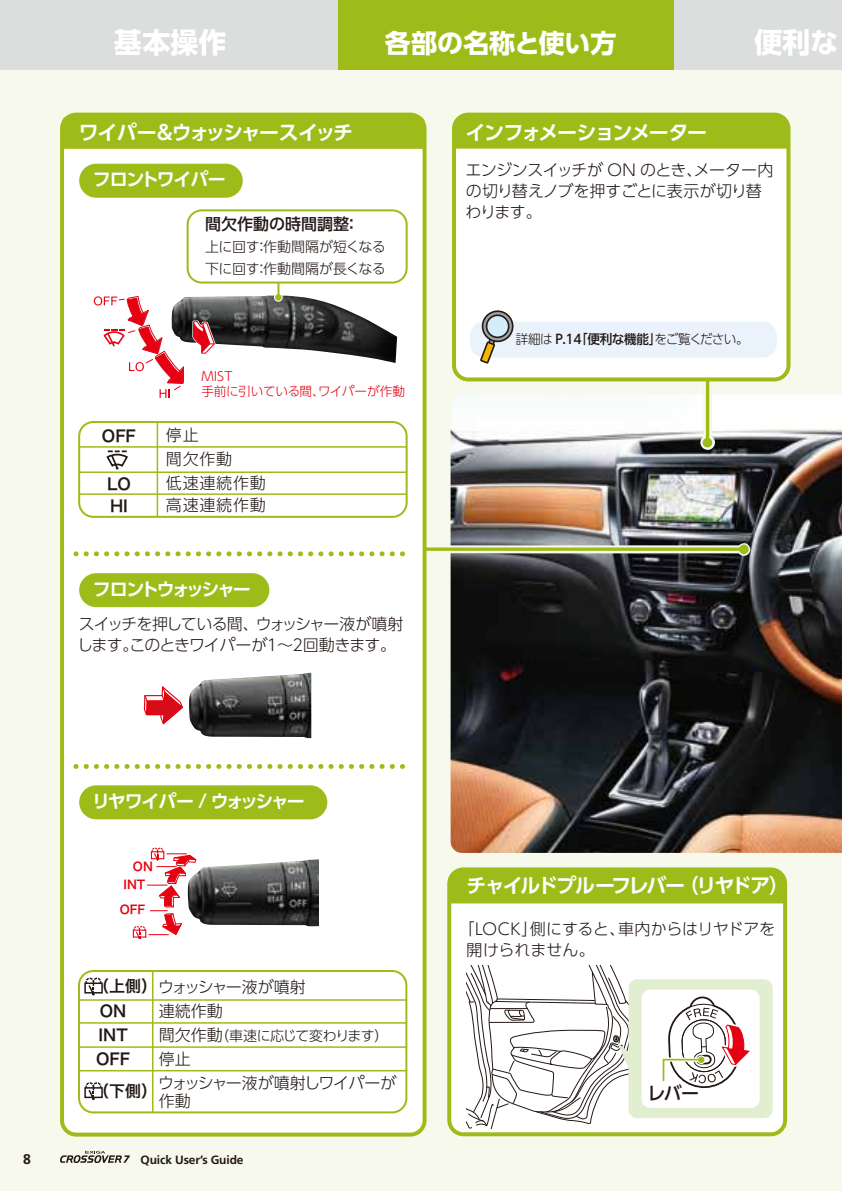
<style>
.page{position:relative;width:842px;height:1191px;background:#f7f9ed}
.page>*{position:absolute;margin:0;border:0;box-sizing:border-box;transform-origin:0 0}
.t1{font:700 28px "UD Shin Go Pro";letter-spacing:.01em;color:#fff}
.t2{font:700 26px "UD Shin Go Pro";letter-spacing:-.01em;color:#fff}
.t3{font:700 20px "UD Shin Go Pro De";letter-spacing:-.09em;color:#fff}
.t4{font:700 18px "UD Shin Go Pro De";letter-spacing:-.115em;color:#fff}
.t5{font:700 18px "UD Shin Go Pro De";letter-spacing:-.145em;color:#fff}
.t6{font:700 18px "UD Shin Go Pro De";letter-spacing:-.065em;color:#fff}
.t7{font:500 18px "UD Shin Go Pro";color:#221815}
.t8{font:300 16px/21px "UD Shin Go Pro";letter-spacing:-.025em;color:#221815}
.t9{font:300 16px/21px "UD Shin Go Pro";letter-spacing:-.06em;color:#221815}
.t10{font:300 16px/21px "UD Shin Go Pro";letter-spacing:-.005em;color:#221815}
.t11{font:16px/24px "Hira Kaku Pro W6";color:#221815}
.t12{font:300 16px/24px "UD Shin Go Pro";color:#221815}
.t13{font:300 16px/24px "UD Shin Go Pro";letter-spacing:-.055em;color:#221815}
.t14{font:300 16px/24px "UD Shin Go Pro";letter-spacing:.05em;color:#221815}
.t15{font:500 16px "UD Shin Go Pro";color:#221815}
.t16{font:300 14px/22px "UD Shin Go Pro";letter-spacing:-.015em;color:#221815}
.t17{font:300 14px "UD Shin Go Pro";letter-spacing:-.035em;color:#221815}
.t18{font:700 14px "Frutiger";color:#221815}
.t19{font:300 13px "UD Shin Go Pro";letter-spacing:-.06em;color:#221815}
.t20{font:300 12.6px/15px "UD Shin Go Pro";color:#e60012}
.t21{font:700 12px "Frutiger";letter-spacing:-.01em;color:#221815}
.t22{font:12px "Hira Kaku Pro W6";color:#e60012}
.s1{font-weight:500}
.s2{font-family:"Hira Kaku Pro W6";font-weight:400}
.s3{font-size:16px}
</style>
<div class="page">
<img style="left:451px;top:394px;width:391px;height:459px">
<div style="left:700px;top:435px;width:15px;height:15px;border:4px solid #f7f9ed;border-radius:50%"></div>
<svg style="left:704px;top:381px;width:8px;height:58px"></svg>
<hr style="left:706px;top:354px;width:3px;height:85px;background:#9ebc19">
<div style="left:703px;top:438px;width:9px;height:9px;background:#9ebc19;border-radius:50%"></div>
<div style="left:326px;top:545px;width:414px;height:8px;background:#f7f9ed"></div>
<div style="left:737px;top:543px;width:13px;height:13px;border:2px solid #f7f9ed;border-radius:50%"></div>
<svg style="left:427px;top:547px;width:312px;height:4px"></svg>
<div style="left:739px;top:544px;width:10px;height:10px;background:#9ebc19;border-radius:50%"></div>
<div style="left:449px;top:869px;width:336px;height:265px;background:#fff;border-radius:14px"></div>
<div style="left:447px;top:867px;width:340px;height:269px;border:4px solid #9ebc19;border-radius:14px"></div>
<div style="left:449px;top:869px;width:336px;height:34px;background:#9ebc19"></div>
<div style="left:62px;top:115px;width:363px;height:1019px;background:#fff;border-radius:14px"></div>
<div style="left:60px;top:113px;width:367px;height:1023px;border:4px solid #9ebc19;border-radius:14px"></div>
<div style="left:62px;top:115px;width:363px;height:34px;background:#9ebc19"></div>
<svg style="left:76px;top:764px;width:329px;height:5px"></svg>
<svg style="left:76px;top:551px;width:329px;height:5px"></svg>
<div style="left:454px;top:115px;width:334px;height:264px;background:#fff;border-radius:14px"></div>
<div style="left:452px;top:113px;width:338px;height:268px;border:4px solid #9ebc19;border-radius:14px"></div>
<div style="left:454px;top:115px;width:334px;height:34px;background:#9ebc19"></div>
<img style="left:217px;top:296px;width:180px;height:67px">
<div style="left:79px;top:164px;width:164px;height:34px;background:#9ebc19;border-radius:17px"></div>
<div style="left:79px;top:785px;width:248px;height:34px;background:#9ebc19;border-radius:17px"></div>
<div style="left:79px;top:573px;width:190px;height:34px;background:#9ebc19;border-radius:17px"></div>
<div style="left:78px;top:970px;width:329px;height:143px;border:2px solid #9ebc19;border-radius:14px"></div>
<hr style="left:152px;top:970px;width:1px;height:142px;background:#9ebc19">
<hr style="left:79px;top:999px;width:328px;height:1px;background:#9ebc19">
<hr style="left:79px;top:1022px;width:328px;height:1px;background:#9ebc19">
<hr style="left:79px;top:1046px;width:328px;height:1px;background:#9ebc19">
<hr style="left:79px;top:1070px;width:328px;height:1px;background:#9ebc19">
<svg style="left:84px;top:977px;width:19px;height:18px"></svg>
<svg style="left:84px;top:1082px;width:19px;height:18px"></svg>
<div style="left:78px;top:421px;width:330px;height:97px;border:2px solid #9ebc19;border-radius:14px"></div>
<hr style="left:157px;top:422px;width:1px;height:95px;background:#9ebc19">
<hr style="left:79px;top:446px;width:327px;height:2px;background:#9ebc19">
<hr style="left:79px;top:471px;width:327px;height:2px;background:#9ebc19">
<hr style="left:79px;top:493px;width:327px;height:2px;background:#9ebc19">
<svg style="left:274px;top:293px;width:9px;height:9px"></svg>
<svg style="left:276px;top:283px;width:5px;height:12px"></svg>
<hr style="left:277px;top:230px;width:2px;height:66px;background:#9ebc19">
<div style="left:275px;top:294px;width:7px;height:7px;background:#9ebc19;border-radius:50%"></div>
<div style="left:188px;top:210px;width:219px;height:72px;background:#fff;border-radius:14px"></div>
<div style="left:187px;top:209px;width:221px;height:74px;border:2px solid #9ebc19;border-radius:14px"></div>
<svg style="left:106px;top:450px;width:22px;height:20px"></svg>
<svg style="left:94px;top:296px;width:123px;height:102px"></svg>
<img style="left:198px;top:859px;width:121px;height:67px">
<img style="left:189px;top:673px;width:122px;height:65px">
<svg style="left:143px;top:686px;width:40px;height:39px"></svg>
<div style="left:628px;top:979px;width:145px;height:139px;background:#e1eecf;border-radius:9px"></div>
<div style="left:641px;top:989px;width:119px;height:118px;background:#fff;border-radius:9px"></div>
<svg style="left:467px;top:965px;width:181px;height:163px"></svg>
<div style="left:3px;top:0;width:839px;height:69px;background:#dcdddd"></div>
<div style="left:3px;top:0;width:671px;height:69px;background:#9ebc19"></div>
<div style="left:0;top:0;width:338px;height:69px;background:#dcdddd"></div>
<svg style="left:662px;top:996px;width:88px;height:92px"></svg>
<div style="left:698px;top:1056px;width:6px;height:7px;background:#9ebc19;border-radius:50%"></div>
<div style="left:470px;top:321px;width:307px;height:36px;background:#eaf2fb;border-radius:14px"></div>
<svg style="left:479px;top:310px;width:36px;height:54px"></svg>
<svg style="left:60px;top:1150px;width:70px;height:13px"></svg>
<svg style="left:133px;top:847px;width:65px;height:92px"></svg>
<h1 class="t1" style="left:114px;top:19px;width:114px">基本操作</h1>
<h2 class="t2" style="left:385px;top:22px;width:233px">各部の名称と使い方</h2>
<p class="t3" style="left:79px;top:116px;width:276px">ワイパー＆ウォッシャースイッチ</p>
<p class="t3" style="left:466px;top:116px;width:243px">インフォメーションメーター</p>
<h1 class="t1" style="left:754px;top:19px;width:85px">便利な</h1>
<p class="t6" style="left:93px;top:165px;width:135px">フロントワイパー</p>
<p class="t15" style="left:205px;top:211px;width:156px">間欠作動の時間調整：</p>
<p class="t16" style="left:205px;top:235px;width:182px">上に回す：作動間隔が短くなる下に回す：作動間隔が長くなる</p>
<p class="t11" style="left:102px;top:424px;width:36px">OFF</p>
<p class="t11" style="left:107px;top:473px;width:25px;line-height:22px">LO<br>HI</p>
<p class="t20" style="left:201px;top:368px;width:205px">MIST<br>手前に引いている間、ワイパーが作動</p>
<p class="t14" style="left:166px;top:422px;width:101px">停止<br>間欠作動<br>低速連続作動</p>
<p class="t8" style="left:166px;top:494px;width:101px">高速連続作動</p>
<p class="t5" style="left:93px;top:574px;width:160px">フロントウォッシャー</p>
<p class="t9" style="left:77px;top:612px;width:328px">スイッチを押している間、ウォッシャー液が噴射します。このときワイパーが１～２回動きます。</p>
<p class="t8" style="left:465px;top:159px;width:309px">エンジンスイッチが ON のとき、メーター内の切り替えノブを押すごとに表示が切り替わります。</p>
<p class="t19" style="left:516px;top:329px;width:234px">詳細は <span class="s1">P.１4「便利な機能」</span>をご覧ください。</p>
<p class="t18" style="left:23px;top:1150px;width:9px">8</p>
<p class="t4" style="left:92px;top:786px;width:214px">リヤワイパー / ウォッシャー</p>
<p class="t22" style="left:133px;top:856px;width:21px">ON</p>
<p class="t22" style="left:124px;top:873px;width:23px">INT</p>
<p class="t22" style="left:120px;top:898px;width:27px">OFF</p>
<p class="t12" style="left:159px;top:974px;width:148px;text-indent:-66px"><span class="s2">（上側）</span>ウォッシャー液が噴射連続作動</p>
<p class="t17" style="left:159px;top:1024px;width:231px"><span class="s3">間欠作動</span>（車速に応じて変わります）</p>
<p class="t13" style="left:158px;top:1046px;width:240px">停止<br>ウォッシャー液が噴射しワイパーが</p>
<p class="t8" style="left:159px;top:1089px;width:33px">作動</p>
<p class="t11" style="left:96px;top:998px;width:36px">ON<br>INT<br>OFF</p>
<p class="t11" style="left:93px;top:1077px;width:65px">（下側）</p>
<p class="t21" style="left:141px;top:1152px;width:105px">Quick User’s Guide</p>
<p class="t3" style="left:467px;top:869px;width:324px">チャイルドプルーフレバー（リヤドア）</p>
<p class="t10" style="left:466px;top:917px;width:310px;text-indent:-8px">「LOCK」側にすると、車内からはリヤドアを開けられません。</p>
<p class="t7" style="left:647px;top:1078px;width:53px">レバー</p>
</div>
